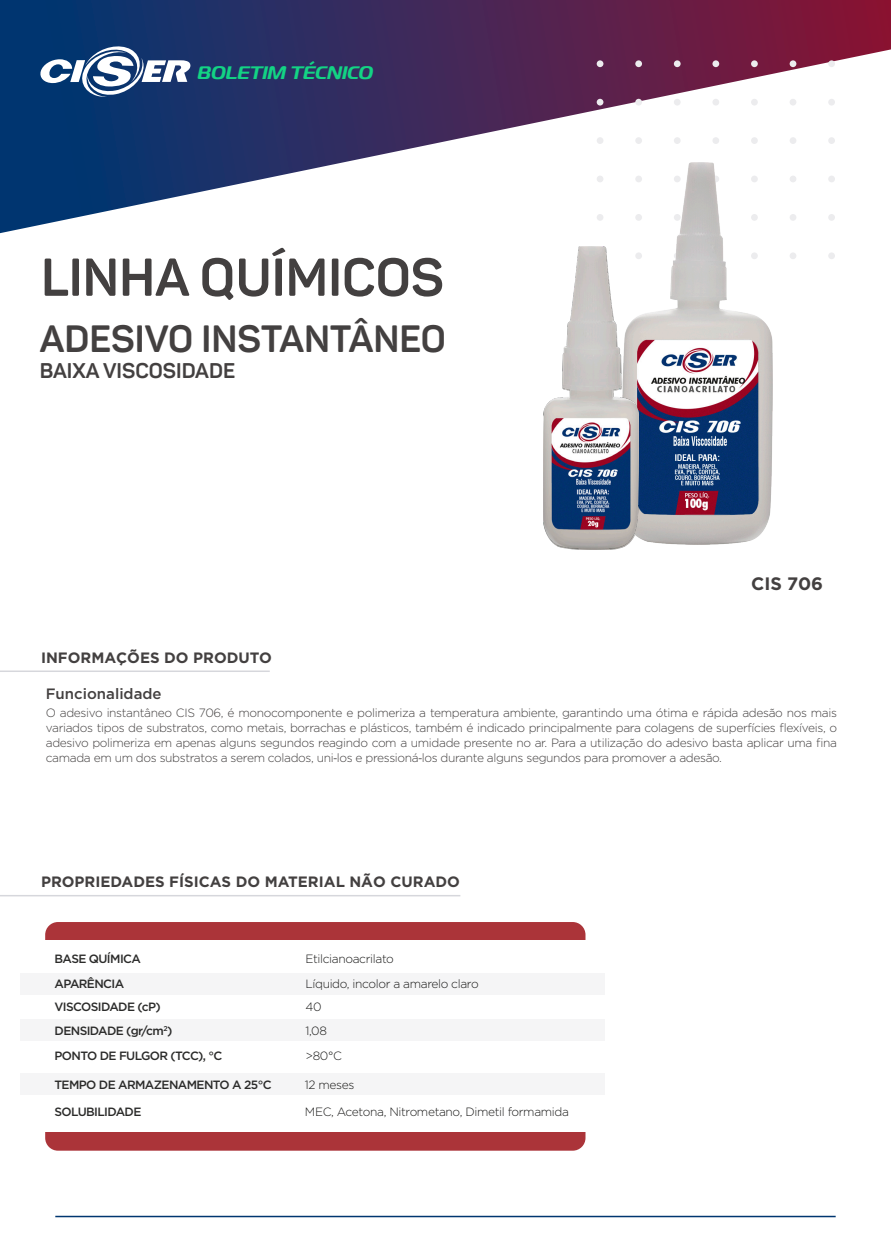
<style>
.page{position:relative;width:891px;height:1260px;background:#fff}
.page>*{position:absolute;margin:0;border:0;box-sizing:border-box;transform-origin:0 0}
.t1{font:700 52.5px "Panton";color:#434040}
.t2{font:700 37.5px "Panton";color:#434040}
.t3{font:700 21px "Panton";color:#434040}
.t4{font:italic 700 18px "Magistral W01";color:#13d384}
.t5{font:700 18px "Gotham Pro";color:#434040}
.t6{font:700 15px "Gotham Pro";color:#434040}
.t7{font:500 15px "Gotham Pro";color:#434040}
.t8{font:300 12px/15px "Gotham Pro";letter-spacing:-.03em;color:#434040;text-align:justify}
.t9{font:500 12px/25px "Gotham Pro";letter-spacing:-.05em;color:#2b2b2a}
.t10{font:300 12px/24.3px "Gotham Pro";letter-spacing:-.03em;color:#1b1b1a}
.s1{font-family:"Myriad Pro";font-weight:400}
</style>
<div class="page">
<svg style="left:0;top:0;width:891px;height:233px"></svg>
<hr style="left:55px;top:1216px;width:781px;height:1px;background:#003670">
<div style="left:597px;top:60px;width:6px;height:7px;background:#ececee;border-radius:50%"></div>
<div style="left:635px;top:60px;width:7px;height:7px;background:#ececee;border-radius:50%"></div>
<div style="left:674px;top:60px;width:7px;height:7px;background:#ececee;border-radius:50%"></div>
<div style="left:712px;top:60px;width:7px;height:7px;background:#ececee;border-radius:50%"></div>
<div style="left:751px;top:60px;width:7px;height:7px;background:#ececee;border-radius:50%"></div>
<div style="left:790px;top:60px;width:6px;height:7px;background:#ececee;border-radius:50%"></div>
<div style="left:828px;top:60px;width:7px;height:7px;background:#ececee;border-radius:50%"></div>
<div style="left:597px;top:99px;width:6px;height:7px;background:#ececee;border-radius:50%"></div>
<div style="left:635px;top:99px;width:7px;height:7px;background:#ececee;border-radius:50%"></div>
<div style="left:674px;top:99px;width:7px;height:7px;background:#ececee;border-radius:50%"></div>
<div style="left:712px;top:99px;width:7px;height:7px;background:#ececee;border-radius:50%"></div>
<div style="left:751px;top:99px;width:7px;height:7px;background:#ececee;border-radius:50%"></div>
<div style="left:790px;top:99px;width:6px;height:7px;background:#ececee;border-radius:50%"></div>
<div style="left:828px;top:99px;width:7px;height:7px;background:#ececee;border-radius:50%"></div>
<div style="left:597px;top:137px;width:6px;height:7px;background:#ececee;border-radius:50%"></div>
<div style="left:635px;top:137px;width:7px;height:7px;background:#ececee;border-radius:50%"></div>
<div style="left:674px;top:137px;width:7px;height:7px;background:#ececee;border-radius:50%"></div>
<div style="left:712px;top:137px;width:7px;height:7px;background:#ececee;border-radius:50%"></div>
<div style="left:751px;top:137px;width:7px;height:7px;background:#ececee;border-radius:50%"></div>
<div style="left:790px;top:137px;width:6px;height:7px;background:#ececee;border-radius:50%"></div>
<div style="left:828px;top:137px;width:7px;height:7px;background:#ececee;border-radius:50%"></div>
<svg style="left:597px;top:176px;width:6px;height:6px"></svg>
<svg style="left:790px;top:176px;width:6px;height:6px"></svg>
<div style="left:828px;top:176px;width:7px;height:6px;background:#ececee;border-radius:50%"></div>
<div style="left:597px;top:214px;width:6px;height:7px;background:#ececee;border-radius:50%"></div>
<div style="left:790px;top:214px;width:6px;height:7px;background:#ececee;border-radius:50%"></div>
<div style="left:828px;top:214px;width:7px;height:7px;background:#ececee;border-radius:50%"></div>
<div style="left:790px;top:252px;width:6px;height:7px;background:#ececee;border-radius:50%"></div>
<div style="left:828px;top:252px;width:7px;height:7px;background:#ececee;border-radius:50%"></div>
<svg style="left:39px;top:43px;width:152px;height:54px"></svg>
<hr style="left:0;top:671px;width:270px;height:1px;background:#d6d7dc">
<hr style="left:0;top:895px;width:460px;height:1px;background:#d6d7dc">
<div style="left:45px;top:922px;width:541px;height:229px;background:#ab3439;border-radius:13px"></div>
<div style="left:21px;top:941px;width:584px;height:191px;background:#fff"></div>
<div style="left:21px;top:973px;width:584px;height:22px;background:#f5f5f6"></div>
<div style="left:21px;top:1019px;width:584px;height:22px;background:#f5f5f6"></div>
<div style="left:21px;top:1073px;width:584px;height:22px;background:#f5f5f6"></div>
<img style="left:622px;top:162px;width:151px;height:383px">
<img style="left:543px;top:246px;width:96px;height:302px">
<h3 class="t4" style="left:197px;top:61px;width:177px">BOLETIM TÉCNICO</h3>
<h1 class="t1" style="left:41px;top:245px;width:404px">LINHA QUÍMICOS</h1>
<h2 class="t2" style="left:40px;top:316px;width:408px">ADESIVO INSTANTÂNEO</h2>
<h3 class="t3" style="left:40px;top:357px;width:197px">BAIXA VISCOSIDADE</h3>
<h3 class="t5" style="left:751px;top:573px;width:74px">CIS 706</h3>
<p class="t6" style="left:41px;top:649px;width:232px">INFORMAÇÕES DO PRODUTO</p>
<p class="t7" style="left:46px;top:686px;width:117px">Funcionalidade</p>
<p class="t8" style="left:46px;top:706px;width:793px">O adesivo instantâneo CIS 706, é monocomponente e polimeriza a temperatura ambiente, garantindo uma ótima e rápida adesão nos mais variados tipos de substratos, como metais, borrachas e plásticos, também é indicado principalmente para colagens de superfícies flexíveis, o adesivo polimeriza em apenas alguns segundos reagindo com a umidade presente no ar. Para a utilização do adesivo basta aplicar uma fina camada em um dos substratos a serem colados, uni<span class="s1">‐</span>los e pressioná<span class="s1">‐</span>los durante alguns segundos para promover a adesão.</p>
<p class="t6" style="left:41px;top:873px;width:420px">PROPRIEDADES FÍSICAS DO MATERIAL NÃO CURADO</p>
<p class="t9" style="left:55px;top:946px;width:88px">BASE QUÍMICA<br>APARÊNCIA</p>
<p class="t10" style="left:305px;top:947px;width:90px">Etilcianoacrilato</p>
<p class="t10" style="left:305px;top:972px;width:175px">Líquido, incolor a amarelo claro</p>
<p class="t9" style="left:55px;top:994px;width:108px">VISCOSIDADE (cP)</p>
<p class="t10" style="left:305px;top:995px;width:23px">40<br>1,08</p>
<p class="t9" style="left:55px;top:1043px;width:169px">PONTO DE FULGOR (TCC), °C</p>
<p class="t10" style="left:305px;top:1044px;width:38px">&gt;80°C</p>
<p class="t9" style="left:54px;top:1072px;width:219px">TEMPO DE ARMAZENAMENTO A 25°C</p>
<p class="t9" style="left:54px;top:1099px;width:88px">SOLUBILIDADE</p>
<p class="t9" style="left:55px;top:1018px;width:119px">DENSIDADE (gr/cm<sup>2</sup>)</p>
<p class="t10" style="left:305px;top:1073px;width:51px">12 meses</p>
<p class="t10" style="left:305px;top:1100px;width:266px">MEC, Acetona, Nitrometano, Dimetil formamida</p>
</div>
